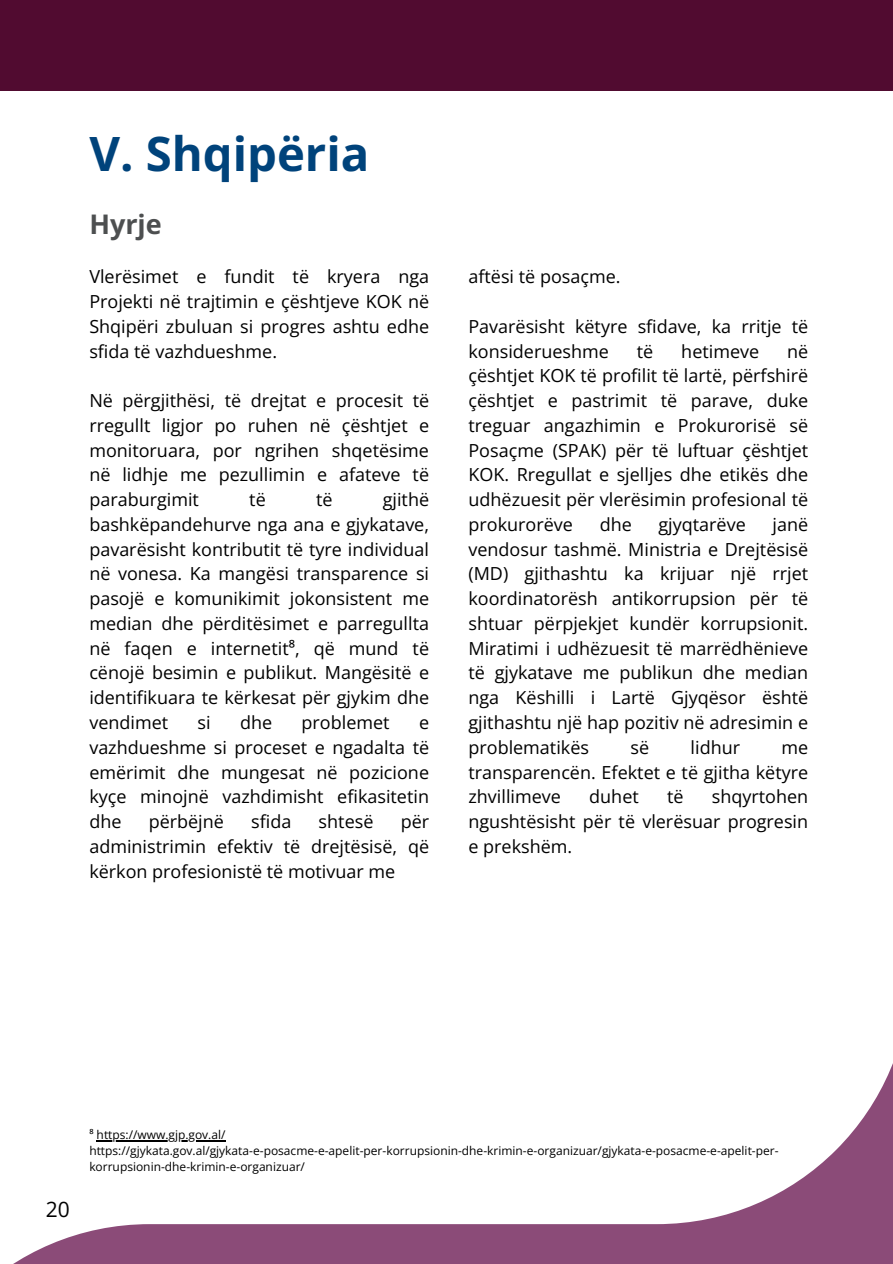
<style>
.page{position:relative;width:893px;height:1264px;background:#fff}
.page>*{position:absolute;margin:0;border:0;box-sizing:border-box;transform-origin:0 0}
.t1{font:700 47.25px "Open Sans";color:#00437b}
.t2{font:700 27px "Open Sans";color:#4d4f50}
.t3{font:21px "Open Sans";color:#000}
.t4{font:18px/24.8px "Open Sans";color:#000;text-align:justify}
.t5{font:12px "Open Sans";color:#000}
</style>
<div class="page">
<div style="left:0;top:0;width:892px;height:91px;background:#510b30"></div>
<svg style="left:15px;top:1066px;width:877px;height:197px"></svg>
<hr style="left:97px;top:1140px;width:129px;height:1px;background:#000">
<h1 class="t1" style="left:89px;top:121px;width:281px">V. Shqipëria</h1>
<h2 class="t2" style="left:89px;top:205px;width:74px">Hyrje</h2>
<h3 class="t4" style="left:89px;top:264px;width:341px">Vlerësimet e fundit të kryera nga Projekti në trajtimin e çështjeve KOK në Shqipëri zbuluan si progres ashtu edhe sfida të vazhdueshme.</h3>
<h3 class="t4" style="left:89px;top:388px;width:341px">Në përgjithësi, të drejtat e procesit të rregullt ligjor po ruhen në çështjet e monitoruara, por ngrihen shqetësime në lidhje me pezullimin e afateve të paraburgimit</h3>
<h3 class="t4" style="left:89px;top:487px;width:341px;text-indent:293px">gjithë bashkëpandehurve nga ana e gjykatave, pavarësisht kontributit të tyre individual në vonesa. Ka mangësi transparence si pasojë e komunikimit jokonsistent me median dhe përditësimet e parregullta në faqen e internetit⁸, që mund të cënojë besimin e publikut. Mangësitë e identifikuara te kërkesat për gjykim dhe vendimet</h3>
<h3 class="t4" style="left:249px;top:487px;width:18px">të</h3>
<h3 class="t4" style="left:316px;top:487px;width:18px">të</h3>
<h3 class="t4" style="left:198px;top:709px;width:15px">si</h3>
<h3 class="t4" style="left:240px;top:709px;width:34px">dhe</h3>
<h3 class="t4" style="left:301px;top:709px;width:89px">problemet</h3>
<h3 class="t4" style="left:89px;top:709px;width:341px;text-indent:330px">e vazhdueshme si proceset e ngadalta të emërimit dhe mungesat në pozicione kyçe minojnë vazhdimisht efikasitetin dhe</h3>
<h3 class="t4" style="left:149px;top:808px;width:77px">përbëjnë</h3>
<h3 class="t4" style="left:251px;top:808px;width:42px">sfida</h3>
<h3 class="t4" style="left:318px;top:808px;width:56px">shtesë</h3>
<h3 class="t4" style="left:89px;top:808px;width:341px;text-indent:311px">për administrimin efektiv të drejtësisë, që kërkon profesionistë të motivuar me</h3>
<h3 class="t4" style="left:468px;top:264px;width:153px">aftësi të posaçme.</h3>
<h3 class="t4" style="left:468px;top:313px;width:341px">Pavarësisht këtyre sfidave, ka rritje të konsiderueshme</h3>
<h3 class="t4" style="left:636px;top:338px;width:18px">të</h3>
<h3 class="t4" style="left:681px;top:338px;width:79px">hetimeve</h3>
<h3 class="t4" style="left:468px;top:338px;width:341px;text-indent:318px">në çështjet KOK të profilit të lartë, përfshirë çështjet e pastrimit të parave, duke treguar angazhimin e Prokurorisë së Posaçme (SPAK) për të luftuar çështjet KOK. Rregullat e sjelljes dhe etikës dhe udhëzuesit për vlerësimin profesional të prokurorëve</h3>
<h3 class="t4" style="left:599px;top:511px;width:34px">dhe</h3>
<h3 class="t4" style="left:658px;top:511px;width:89px">gjyqtarëve</h3>
<h3 class="t4" style="left:468px;top:511px;width:341px;text-indent:304px">janë vendosur tashmë. Ministria e Drejtësisë (MD) gjithashtu ka krijuar një rrjet koordinatorësh antikorrupsion për të shtuar përpjekjet kundër korrupsionit.<br>Miratimi i udhëzuesit të marrëdhënieve të gjykatave me publikun dhe median nga Këshilli i Lartë Gjyqësor është gjithashtu një hap pozitiv në adresimin e problematikës</h3>
<h3 class="t4" style="left:630px;top:734px;width:20px">së</h3>
<h3 class="t4" style="left:690px;top:734px;width:51px">lidhur</h3>
<h3 class="t4" style="left:468px;top:734px;width:341px;text-indent:313px">me transparencën. Efektet e të gjitha këtyre zhvillimeve</h3>
<h3 class="t4" style="left:468px;top:784px;width:341px;text-indent:243px">shqyrtohen ngushtësisht për të vlerësuar progresin e prekshëm.</h3>
<h3 class="t4" style="left:589px;top:784px;width:51px">duhet</h3>
<h3 class="t4" style="left:667px;top:784px;width:18px">të</h3>
<p class="t3" style="left:46px;top:1194px;width:25px">20</p>
<p class="t5" style="left:89px;top:1126px;width:138px">⁸ https://www.gjp.gov.al/</p>
<p class="t5" style="left:89px;top:1142px;width:690px">https://gjykata.gov.al/gjykata-e-posacme-e-apelit-per-korrupsionin-dhe-krimin-e-organizuar/gjykata-e-posacme-e-apelit-per-</p>
<p class="t5" style="left:89px;top:1158px;width:217px">korrupsionin-dhe-krimin-e-organizuar/</p>
</div>
